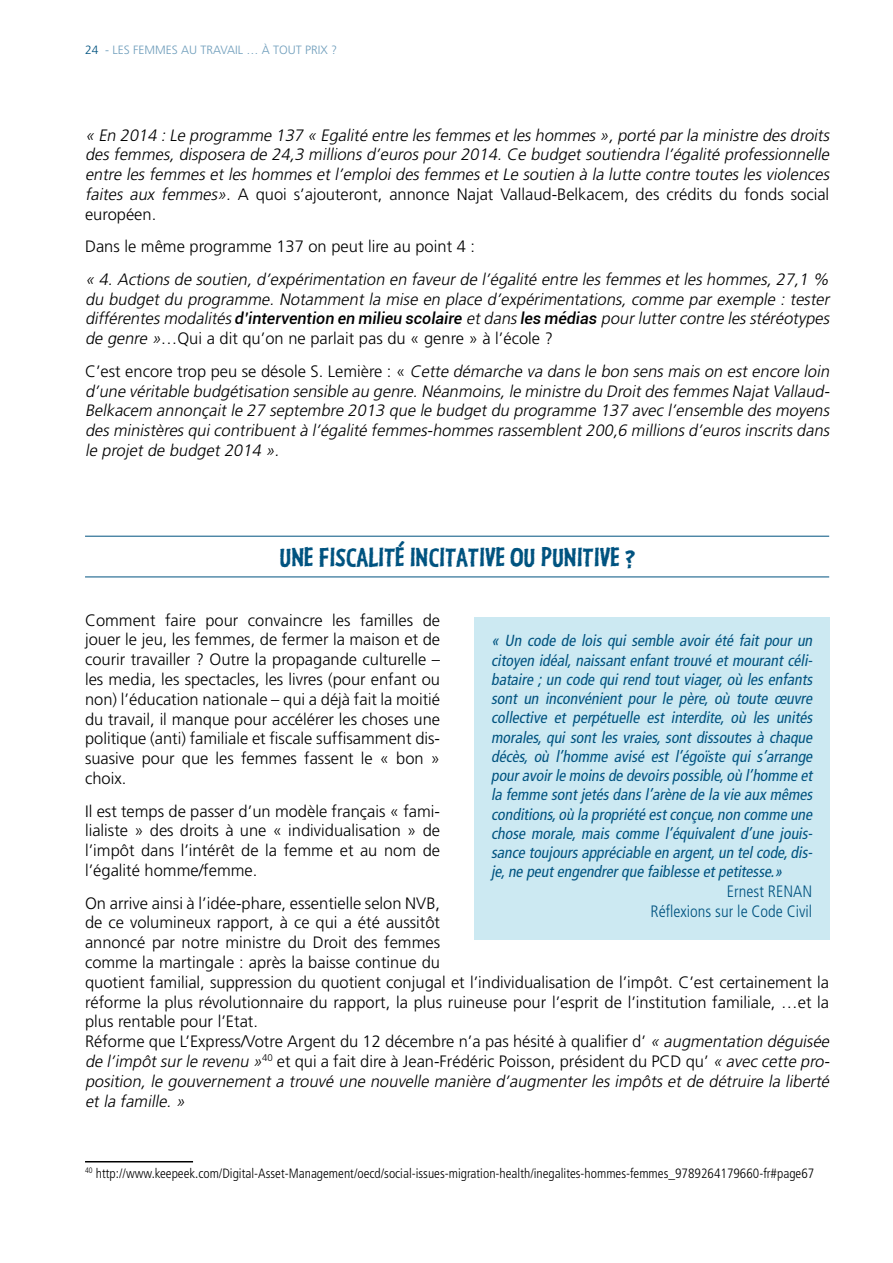
<style>
.page{position:relative;width:893px;height:1263px;background:#fff}
.page>*{position:absolute;margin:0;border:0;box-sizing:border-box;transform-origin:0 0}
.t1{font:27px "Kosmik Bold Three";letter-spacing:.03em;color:#005380;scale:1.1 1}
.t2{font:300 16.5px/19.8px "Frutiger";color:#000;text-align:justify}
.t3{font:italic 300 16.5px/19.8px "Frutiger";color:#000;text-align:justify}
.t4{font:300 condensed 16.5px/19.8px "Frutiger";color:#005380;text-align:right}
.t5{font:italic condensed 16.05px/19.2px "Frutiger";color:#005380;text-align:justify}
.t6{font:300 condensed 13.5px "Frutiger";color:#000}
.t7{font:300 12px "Frutiger";color:#6e9dbb}
.s1{color:#005380}
.s2{font-style:normal}
.s3{font-family:"Roboto";font-weight:500;font-size:16.05px}
.s4{font-style:italic}
</style>
<div class="page">
<hr style="left:85px;top:1161px;width:108px;height:1px;background:#000">
<hr style="left:85px;top:536px;width:744px;height:1px;background:#005380">
<hr style="left:85px;top:576px;width:744px;height:1px;background:#005380">
<div style="left:474px;top:617px;width:355px;height:322px;background:#cce9f2"></div>
<p class="t7" style="left:85px;top:43px;width:254px"><span class="s1">24</span> - LES FEMMES AU TRAVAIL … À TOUT PRIX ?</p>
<p class="t3" style="left:85px;top:125px;width:749px;text-align:left">« En 2014 :Le programme 137 « Egalité entre les femmes etles hommes »,porté parla ministre des droits des femmes, disposera de 24,3 millions d’euros pour 2014. Ce budget soutiendra l’égalité professionnelle entre les femmes et les hommes et l’emploi des femmes et Le soutien à la lutte contre toutes les violences faites aux femmes». <span class="s2">A quoi s’ajouteront, annonce Najat Vallaud-Belkacem, des crédits du fonds social européen.</span></p>
<p class="t2" style="left:85px;top:237px;width:392px">Dans le même programme 137 on peut lire au point 4 :</p>
<p class="t3" style="left:85px;top:269px;width:749px">« 4. Actions de soutien, d’expérimentation en faveur de l’égalité entre les femmes et les hommes, 27,1 % du budget du programme. Notamment la mise en place d’expérimentations, comme par exemple : tester différentes modalités <span class="s3">d ’in terven tion en m ilie u sco la ire</span> etdans <span class="s3">les m édia s</span> pourluttercontre les stéréotypes de genre »<span class="s2">…Qui a dit qu’on ne parlait pas du « genre » à l’école ?</span></p>
<p class="t3" style="left:85px;top:361px;width:749px"><span class="s2">C ’ e st e n c o re t ro p p e u s e d é s o l e S . Le m i è re : «</span> Cette démarche va dans le bon sens mais on est encore loin d’une véritable budgétisation sensible au genre. Néanmoins,le ministre du Droitdes femmes NajatVallaud-Belkacem annonçait le 27 septembre 2013 que le budget du programme 137 avec l’ensemble des moyens des ministères quicontribuentà l’égalité femmes-hommes rassemblent200,6 millions d’euros inscrits dans le projet de budget 2014 ».</p>
<h1 class="t1" style="left:279px;top:540px;width:324px">UNE FISCALITÉ INCITATIVE OU PUNITIVE ?</h1>
<p class="t2" style="left:85px;top:610px;width:357px">Comment faire pour convaincre les familles de jouer le jeu, les femmes, de fermer la maison et de courir travailler ? Outre la propagande culturelle – les media, les spectacles, les livres (pour enfant ou non) l’éducation nationale – qui a déjà fait la moitié du travail, il manque pour accélérer les choses une politique (anti) familiale et fiscale suffisamment dis&shy;suasive pour que les femmes fassent le « bon » choix.</p>
<p class="t2" style="left:85px;top:801px;width:357px">Il est temps de passer d’un modèle français « fami&shy;lialiste » des droits à une « individualisation » de l’impôt dans l’intérêt de la femme et au nom de l’égalité homme/femme.</p>
<p class="t2" style="left:85px;top:893px;width:749px;text-align:left">On arrive ainsi à l’idée-phare, essentielle selon NVB,<br>de ce volumineux rapport, à ce qui a été aussitôt<br>annoncé par notre ministre du Droit des femmes<br>comme la martingale : après la baisse continue du<br>quotient familial, suppression du quotient conjugal et l’individualisation de l’impôt. C’est certainement la réforme la plus révolutionnaire du rapport, la plus ruineuse pour l’esprit de l’institution familiale, …et la plus rentable pour l’Etat.<br>Réforme que L’Express/Votre Argent du 12 décembre n’a pas hésité à qualifier d’ <span class="s4">« augmentation déguisée de l’impôtsurle revenu »</span><sup>40</sup> et qui a fait dire à Jean-Frédéric Poisson, président du PCD qu’ <span class="s4">« avec cette pro&shy;position, le gouvernement a trouvé une nouvelle manière d’augmenter les impôts et de détruire la liberté et la famille. »</span></p>
<p class="t5" style="left:491px;top:631px;width:326px">« Un code de lois qui semble avoir été fait pour un citoyen idéal,naissant enfant trouvé et mourant céli&shy;bataire ;un code qui rend tout viager,où les enfants sont un inconvénient pour le père, où toute œuvre collective et perpétuelle est interdite, où les unités morales, qui sont les vraies, sont dissoutes à chaque décès, où l’homme avisé est l’égoïste qui s’arrange pouravoirle moinsde devoirspossible,où l’homme et la femme sontjetésdansl’arène de la vie aux mêmes conditions,où la propriété estconçue,non comme une chose morale, mais comme l’équivalent d’une jouis&shy;sance toujoursappréciable en argent,un telcode,dis&shy;je,ne peutengendrerque faiblesse etpetitesse.»</p>
<p class="t4" style="left:650px;top:882px;width:163px">Ernest RENAN<br>Réflexions sur le Code Civil</p>
<p class="t6" style="left:85px;top:1165px;width:731px"><sup>40</sup> http://www.keepeek.com/Digital-Asset-Management/oecd/social-issues-migration-health/inegalites-hommes-femmes_9789264179660-fr#page67</p>
</div>
